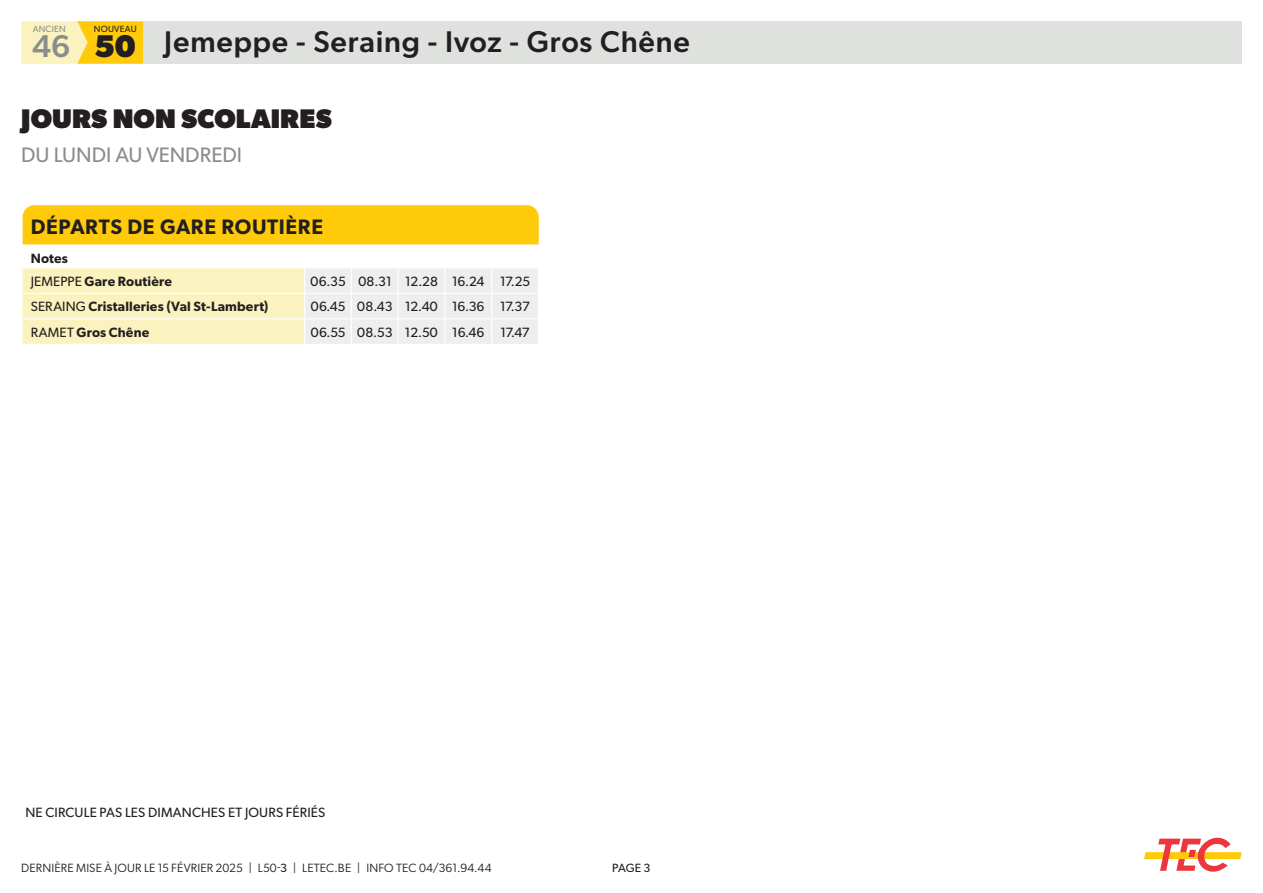
<style>
.page{position:relative;width:1263px;height:893px;background:#fff}
.page>*{position:absolute;margin:0;border:0;box-sizing:border-box;transform-origin:0 0}
.t1{font:500 31.5px "Gibson";color:#8a8d8e}
.t2{font:700 31.5px "Gibson";color:#231f20}
.t3{font:500 30px "Gibson";letter-spacing:.025em;color:#231f20}
.t4{font:800 27px "Gibson";letter-spacing:.005em;color:#231f20}
.t5{font:600 21px "Gibson";letter-spacing:.025em;color:#231f20}
.t6{font:21px "Gibson";letter-spacing:-.005em;color:#8a8d8e}
.t7{font:13.5px "Gibson";color:#231f20}
.t8{font:600 13.5px "Gibson";letter-spacing:.01em;color:#231f20}
.t9{font:12px "Gibson";letter-spacing:.01em;color:#231f20}
.t10{font:12px "Gibson";color:#231f20}
.t11{font:9px "Gibson";letter-spacing:.025em;color:#231f20}
.t12{font:9px "Gibson";letter-spacing:.025em;color:#8a8d8e}
.s1{font-weight:400}
.s2{font-style:inherit}
</style>
<div class="page">
<div style="left:143px;top:21px;width:1099px;height:43px;background:#dfe1df"></div>
<div style="left:77px;top:21px;width:66px;height:43px;background:#feca0a"></div>
<svg style="left:21px;top:21px;width:67px;height:43px"></svg>
<svg style="left:1144px;top:837px;width:98px;height:35px"></svg>
<svg style="left:22px;top:204px;width:518px;height:140px"></svg>
<p class="t12" style="left:33px;top:23px;width:35px">ANCIEN</p>
<p class="t11" style="left:94px;top:23px;width:44px">NOUVEAU</p>
<h1 class="t2" style="left:95px;top:24px;width:42px">50</h1>
<h1 class="t1" style="left:32px;top:24px;width:39px">46</h1>
<h2 class="t3" style="left:164px;top:20px;width:527px">Jemeppe - Seraing - Ivoz - Gros Chêne</h2>
<p class="t4" style="left:21px;top:99px;width:312px">JOURS NON SCOLAIRES</p>
<p class="t6" style="left:21px;top:140px;width:222px">DU LUNDI AU VENDREDI</p>
<p class="t5" style="left:31px;top:212px;width:294px">DÉPARTS DE GARE ROUTIÈRE</p>
<p class="t8" style="left:31px;top:248px;width:39px">Notes</p>
<p class="t8" style="left:31px;top:272px;width:143px"><span class="s1">JEMEPPE</span> Gare Routière</p>
<p class="t7" style="left:310px;top:272px;width:37px">06.35</p>
<p class="t7" style="left:358px;top:272px;width:35px">08.31</p>
<p class="t7" style="left:405px;top:272px;width:34px">12.28</p>
<p class="t7" style="left:452px;top:272px;width:34px">16.24</p>
<p class="t7" style="left:500px;top:272px;width:32px">17.25</p>
<p class="t8" style="left:31px;top:297px;width:239px"><span class="s1">SERAING</span> Cristalleries (Val St-Lambert)</p>
<p class="t7" style="left:310px;top:297px;width:37px">06.45</p>
<p class="t7" style="left:357px;top:297px;width:37px">08.43</p>
<p class="t7" style="left:405px;top:297px;width:35px">12.40</p>
<p class="t7" style="left:452px;top:297px;width:34px">16.36</p>
<p class="t7" style="left:500px;top:297px;width:31px">17.37</p>
<p class="t8" style="left:31px;top:323px;width:120px"><span class="s1">RAMET</span> Gros Chêne</p>
<p class="t7" style="left:310px;top:323px;width:36px">06.55</p>
<p class="t7" style="left:357px;top:323px;width:37px">08.53</p>
<p class="t7" style="left:405px;top:323px;width:35px">12.50</p>
<p class="t7" style="left:452px;top:323px;width:34px">16.46</p>
<p class="t7" style="left:500px;top:323px;width:31px">17.47</p>
<p class="t7" style="left:26px;top:803px;width:301px">NE CIRCULE PAS LES DIMANCHES ET JOURS FÉRIÉS</p>
<p class="t9" style="left:21px;top:859px;width:472px">DERNIÈRE MISE À JOUR LE 15 FÉVRIER 2025 | L50-<span class="s2">3</span> | LETEC.BE | INFO TEC 04/361.94.44</p>
<p class="t10" style="left:612px;top:859px;width:40px">PAGE 3</p>
</div>
